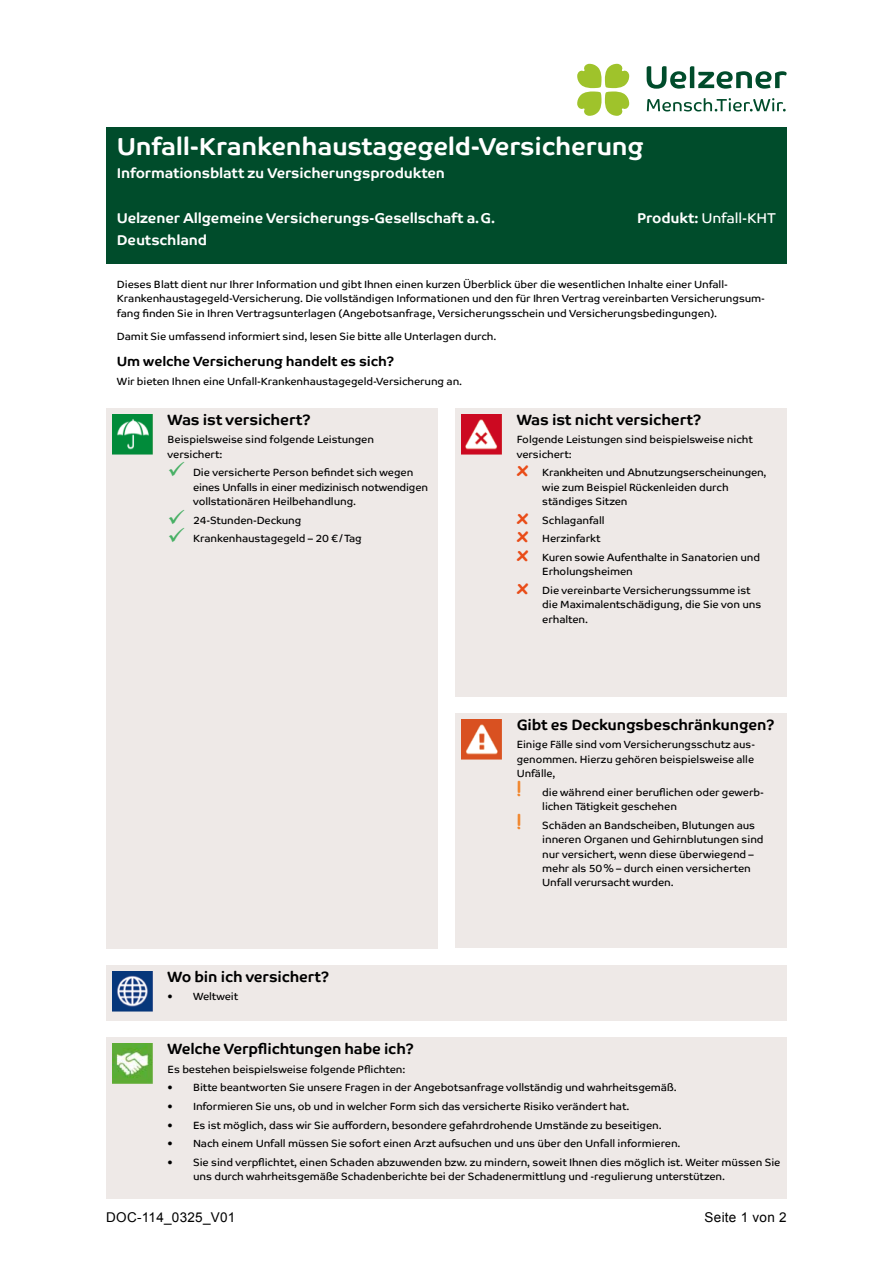
<style>
.page{position:relative;width:893px;height:1263px;background:#fff}
.page>*{position:absolute;margin:0;border:0;box-sizing:border-box;transform-origin:0 0}
.t1{font:700 24.75px "Co Text";letter-spacing:-.01em;color:#fff}
.t2{font:700 19.5px "Comic Sans MS";color:#e94c18}
.t3{font:700 19.5px "Comic Sans MS";color:#f1862d}
.t4{font:700 15px "Co Text";letter-spacing:-.01em;color:#000}
.t5{font:700 14.25px/22.5px "Co Text";letter-spacing:-.01em;color:#fff}
.t6{font:14.25px "Co Text";letter-spacing:-.01em;color:#fff}
.t7{font:700 13.5px "Co Text";letter-spacing:-.01em;color:#000}
.t8{font:13.5px "Arial";letter-spacing:.02em;color:#000}
.t9{font:10.5px/14.4px "Co Text";letter-spacing:-.01em;color:#000}
.s1{font-weight:700}
.s2{color:#48b065}
.s3{font-family:"Comic Sans MS";font-weight:700;font-size:19.5px;color:#e94c18}
</style>
<div class="page">
<div style="left:106px;top:128px;width:681px;height:136px;background:#004c2b"></div>
<div style="left:106px;top:408px;width:332px;height:540px;background:#eee9e7"></div>
<img style="left:112px;top:414px;width:41px;height:41px">
<div style="left:455px;top:713px;width:332px;height:235px;background:#eee9e7"></div>
<img style="left:461px;top:719px;width:41px;height:41px">
<div style="left:455px;top:408px;width:332px;height:288px;background:#eee9e7"></div>
<img style="left:461px;top:414px;width:41px;height:41px">
<div style="left:106px;top:965px;width:681px;height:55px;background:#eee9e7"></div>
<img style="left:112px;top:971px;width:41px;height:41px">
<div style="left:106px;top:1037px;width:681px;height:162px;background:#eee9e7"></div>
<img style="left:112px;top:1043px;width:41px;height:41px">
<svg style="left:577px;top:64px;width:52px;height:52px"></svg>
<svg style="left:647px;top:98px;width:139px;height:13px"></svg>
<svg style="left:647px;top:66px;width:140px;height:23px"></svg>
<h1 class="t1" style="left:117px;top:132px;width:528px">Unfall-Krankenhaustagegeld-Versicherung</h1>
<h3 class="t5" style="left:117px;top:162px;width:330px">Informationsblatt zu Versicherungsprodukten</h3>
<h3 class="t5" style="left:117px;top:207px;width:380px">Uelzener Allgemeine Versicherungs-Gesellschaft a. G.<br>Deutschland</h3>
<h3 class="t6" style="left:637px;top:210px;width:140px"><span class="s1">Produkt:</span> Unfall-KHT</h3>
<p class="t9" style="left:117px;top:277px;width:649px">Dieses Blatt dient nur Ihrer Information und gibt Ihnen einen kurzen Überblick über die wesentlichen Inhalte einer Unfall-<br>Krankenhaustagegeld-Versicherung. Die vollständigen Informationen und den für Ihren Vertrag vereinbarten Versicherungsum&shy;fang finden Sie in Ihren Vertragsunterlagen (Angebotsanfrage, Versicherungsschein und Versicherungsbedingungen).</p>
<p class="t9" style="left:117px;top:329px;width:381px">Damit Sie umfassend informiert sind, lesen Sie bitte alle Unterlagen durch.</p>
<p class="t7" style="left:117px;top:353px;width:279px">Um welche Versicherung handelt es sich?</p>
<p class="t9" style="left:117px;top:374px;width:347px">Wir bieten Ihnen eine Unfall-Krankenhaustagegeld-Versicherung an.</p>
<h3 class="t4" style="left:168px;top:411px;width:145px">Was ist versichert?</h3>
<p class="t9" style="left:168px;top:432px;width:208px">Beispielsweise sind folgende Leistungen versichert:</p>
<p class="t9" style="left:193px;top:465px;width:236px;text-indent:-26px"><span class="s2">✓</span> Die versicherte Person befindet sich wegen eines Unfalls in einer medizinisch notwendigen vollstationären Heilbehandlung.</p>
<p class="t9" style="left:168px;top:513px;width:135px"><span class="s2">✓</span> 24-Stunden-Deckung</p>
<p class="t9" style="left:168px;top:531px;width:196px"><span class="s2">✓</span> Krankenhaustagegeld – 20 € / Tag</p>
<h3 class="t4" style="left:168px;top:968px;width:163px">Wo bin ich versichert?</h3>
<p class="t9" style="left:168px;top:989px;width:72px">• Weltweit</p>
<h3 class="t4" style="left:517px;top:411px;width:186px">Was ist nicht versichert?</h3>
<p class="t9" style="left:517px;top:432px;width:237px">Folgende Leistungen sind beispielsweise nicht versichert:</p>
<h2 class="t2" style="left:517px;top:455px;width:13px">x</h2>
<p class="t9" style="left:542px;top:465px;width:226px">Krankheiten und Abnutzungserscheinungen, wie zum Beispiel Rückenleiden durch ständiges Sitzen</p>
<p class="t9" style="left:517px;top:511px;width:89px;line-height:18.6px"><span class="s3">x</span> Schlaganfall <span class="s3">x</span> Herzinfarkt</p>
<h2 class="t2" style="left:517px;top:539px;width:13px">x</h2>
<p class="t9" style="left:542px;top:550px;width:219px">Kuren sowie Aufenthalte in Sanatorien und<br>Erholungsheimen</p>
<h2 class="t2" style="left:517px;top:573px;width:13px">x</h2>
<p class="t9" style="left:542px;top:583px;width:221px">Die vereinbarte Versicherungssumme ist die Maximalentschädigung, die Sie von uns erhalten.</p>
<h3 class="t4" style="left:517px;top:716px;width:259px">Gibt es Deckungsbeschränkungen?</h3>
<p class="t9" style="left:517px;top:737px;width:240px;text-align:justify">Einige Fälle sind vom Versicherungsschutz aus&shy;genommen. Hierzu gehören beispielsweise alle Unfälle,</p>
<h2 class="t3" style="left:517px;top:774px;width:6px">!</h2>
<p class="t9" style="left:542px;top:785px;width:223px">die während einer beruflichen oder gewerb&shy;lichen Tätigkeit geschehen</p>
<h2 class="t3" style="left:517px;top:807px;width:6px">!</h2>
<p class="t9" style="left:542px;top:818px;width:223px">Schäden an Bandscheiben, Blutungen aus inneren Organen und Gehirnblutungen sind nur versichert, wenn diese überwiegend – mehr als 50 % – durch einen versicherten Unfall verursacht wurden.</p>
<h3 class="t4" style="left:168px;top:1040px;width:248px">Welche Verpflichtungen habe ich?</h3>
<p class="t9" style="left:168px;top:1062px;width:239px">Es bestehen beispielsweise folgende Pflichten:</p>
<p class="t9" style="left:168px;top:1080px;width:510px">• Bitte beantworten Sie unsere Fragen in der Angebotsanfrage vollständig und wahrheitsgemäß.</p>
<p class="t9" style="left:168px;top:1099px;width:463px">• Informieren Sie uns, ob und in welcher Form sich das versicherte Risiko verändert hat.</p>
<p class="t9" style="left:168px;top:1118px;width:496px">• Es ist möglich, dass wir Sie auffordern, besondere gefahrdrohende Umstände zu beseitigen.</p>
<p class="t9" style="left:168px;top:1136px;width:514px">• Nach einem Unfall müssen Sie sofort einen Arzt aufsuchen und uns über den Unfall informieren.</p>
<p class="t9" style="left:193px;top:1155px;width:589px;text-indent:-26px">• Sie sind verpflichtet, einen Schaden abzuwenden bzw. zu mindern, soweit Ihnen dies möglich ist. Weiter müssen Sie uns durch wahrheitsgemäße Schadenberichte bei der Schadenermittlung und -regulierung unterstützen.</p>
<p class="t8" style="left:106px;top:1208px;width:131px">DOC-114_0325_V01</p>
<p class="t8" style="left:705px;top:1208px;width:84px">Seite 1 von 2</p>
</div>
